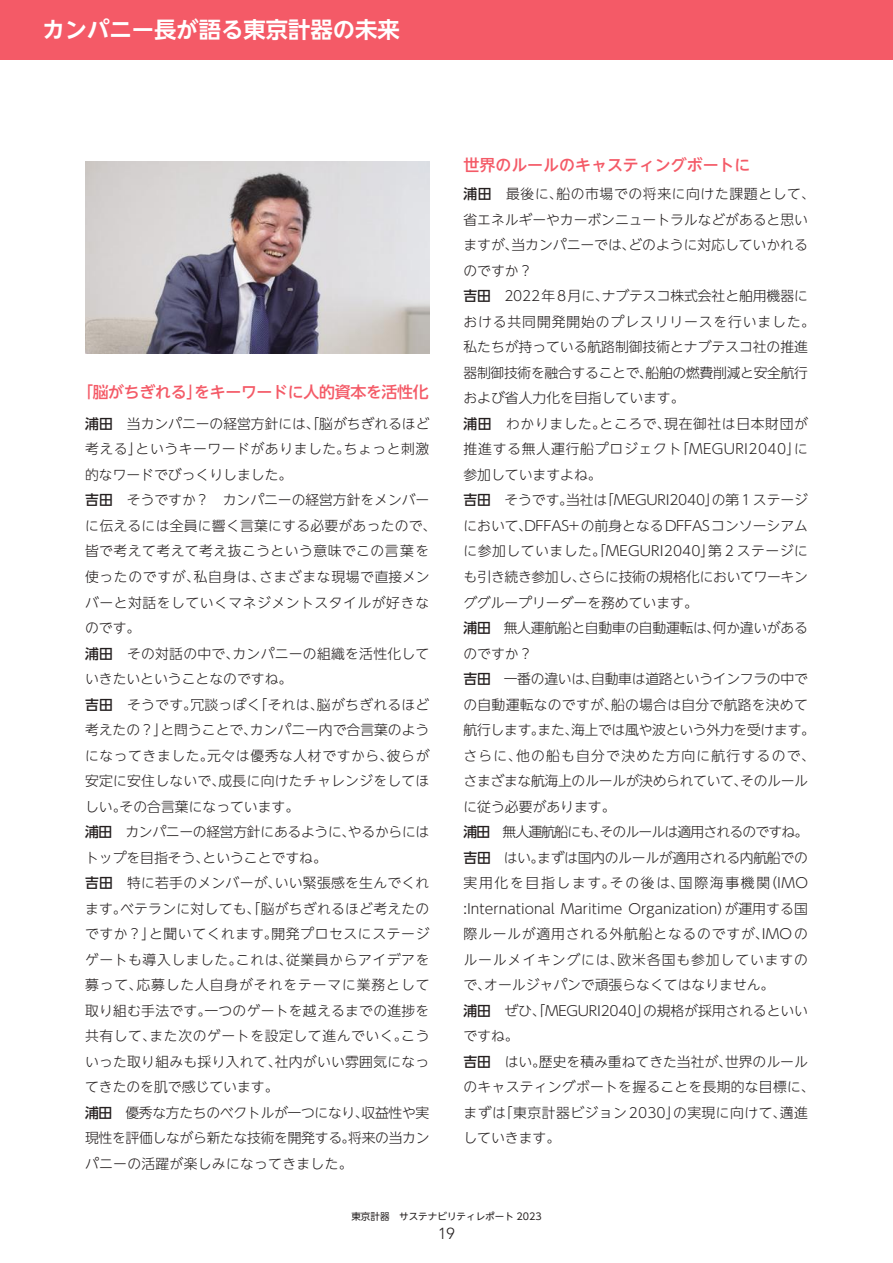
<style>
.page{position:relative;width:893px;height:1263px;background:#fff}
.page>*{position:absolute;margin:0;border:0;box-sizing:border-box;transform-origin:0 0}
.t1{font:700 22.35px "UD Shin Go NT Pr 6 N De";color:#fff}
.t2{font:500 15.9px "UD Shin Go NT Pr 6 N";letter-spacing:-.02em;color:#f45a67}
.t3{font:500 15.9px "UD Shin Go NT Pr 6 N";color:#f45a67}
.t4{font:300 15.9px "Avenir LT Std";color:#241f1f}
.t5{font:300 13.8px/25.5px "UD Shin Go NT Pr 6 N";letter-spacing:.005em;color:#241f1f}
.t6{font:9.6px "UD Shin Go NT Pr 6 N";color:#241f1f}
.s1{font-weight:500}
</style>
<div class="page">
<div style="left:0;top:0;width:893px;height:60px;background:#f45a67"></div>
<img style="left:85px;top:162px;width:344px;height:191px">
<h1 class="t1" style="left:43px;top:12px;width:359px">カンパニー長が語る東京計器の未来</h1>
<p class="t2" style="left:77px;top:379px;width:353px">「脳がちぎれる」をキーワードに人的資本を活性化</p>
<p class="t5" style="left:85px;top:410px;width:353px"><span class="s1">浦田</span>　当カンパニーの経営方針には、「脳がちぎれるほど考える」というキーワードがありました。ちょっと刺激的なワードでびっくりしました。<br><span class="s1">吉田</span>　そうですか？　カンパニーの経営方針をメンバーに伝えるには全員に響く言葉にする必要があったので、皆で考えて考えて考え抜こうという意味でこの言葉を使ったのですが、私自身は、さまざまな現場で直接メンバーと対話をしていくマネジメントスタイルが好きなのです。<br><span class="s1">浦田</span>　その対話の中で、カンパニーの組織を活性化していきたいということなのですね。<br><span class="s1">吉田</span>　そうです。冗談っぽく「それは、脳がちぎれるほど考えたの？」と問うことで、カンパニー内で合言葉のようになってきました。元々は優秀な人材ですから、彼らが安定に安住しないで、成長に向けたチャレンジをしてほしい。その合言葉になっています。<br><span class="s1">浦田</span>　カンパニーの経営方針にあるように、やるからにはトップを目指そう、ということですね。<br><span class="s1">吉田</span>　特に若手のメンバーが、いい緊張感を生んでくれます。ベテランに対しても、「脳がちぎれるほど考えたのですか？」と聞いてくれます。開発プロセスにステージゲートも導入しました。これは、従業員からアイデアを募って、応募した人自身がそれをテーマに業務として取り組む手法です。一つのゲートを越えるまでの進捗を共有して、また次のゲートを設定して進んでいく。こういった取り組みも採り入れて、社内がいい雰囲気になってきたのを肌で感じています。<br><span class="s1">浦田</span>　優秀な方たちのベクトルが一つになり、収益性や実現性を評価しながら新たな技術を開発する。将来の当カンパニーの活躍が楽しみになってきました。</p>
<p class="t3" style="left:463px;top:152px;width:289px">世界のルールのキャスティングボートに</p>
<p class="t5" style="left:463px;top:181px;width:353px"><span class="s1">浦田</span>　最後に、船の市場での将来に向けた課題として、省エネルギーやカーボンニュートラルなどがあると思いますが、当カンパニーでは、どのように対応していかれるのですか？<br><span class="s1">吉田</span>　2022年8月に、ナブテスコ株式会社と舶用機器における共同開発開始のプレスリリースを行いました。私たちが持っている航路制御技術とナブテスコ社の推進器制御技術を融合することで、船舶の燃費削減と安全航行および省人力化を目指しています。<br><span class="s1">浦田</span>　わかりました。ところで、現在御社は日本財団が推進する無人運行船プロジェクト「MEGURI2040」に参加していますよね。<br><span class="s1">吉田</span>　そうです。当社は「MEGURI2040」の第１ステージにおいて、DFFAS+の前身となるDFFASコンソーシアムに参加していました。「MEGURI2040」第２ステージにも引き続き参加し、さらに技術の規格化においてワーキンググループリーダーを務めています。<br><span class="s1">浦田</span>　無人運航船と自動車の自動運転は、何か違いがあるのですか？<br><span class="s1">吉田</span>　一番の違いは、自動車は道路というインフラの中での自動運転なのですが、船の場合は自分で航路を決めて航行します。また、海上では風や波という外力を受けます。さらに、他の船も自分で決めた方向に航行するので、さまざまな航海上のルールが決められていて、そのルールに従う必要があります。<br><span class="s1">浦田</span>　無人運航船にも、そのルールは適用されるのですね。<span class="s1">吉田</span>　はい。まずは国内のルールが適用される内航船での実用化を目指します。その後は、国際海事機関（IMO :International Maritime Organization）が運用する国際ルールが適用される外航船となるのですが、IMOのルールメイキングには、欧米各国も参加していますので、オールジャパンで頑張らなくてはなりません。<br><span class="s1">浦田</span>　ぜひ、「MEGURI2040」の規格が採用されるといいですね。<br><span class="s1">吉田</span>　はい。歴史を積み重ねてきた当社が、世界のルールのキャスティングボートを握ることを長期的な目標に、まずは「東京計器ビジョン2030」の実現に向けて、邁進していきます。</p>
<p class="t6" style="left:351px;top:1208px;width:192px">東京計器　サステナビリティレポート 2023</p>
<p class="t4" style="left:438px;top:1224px;width:18px">19</p>
</div>
